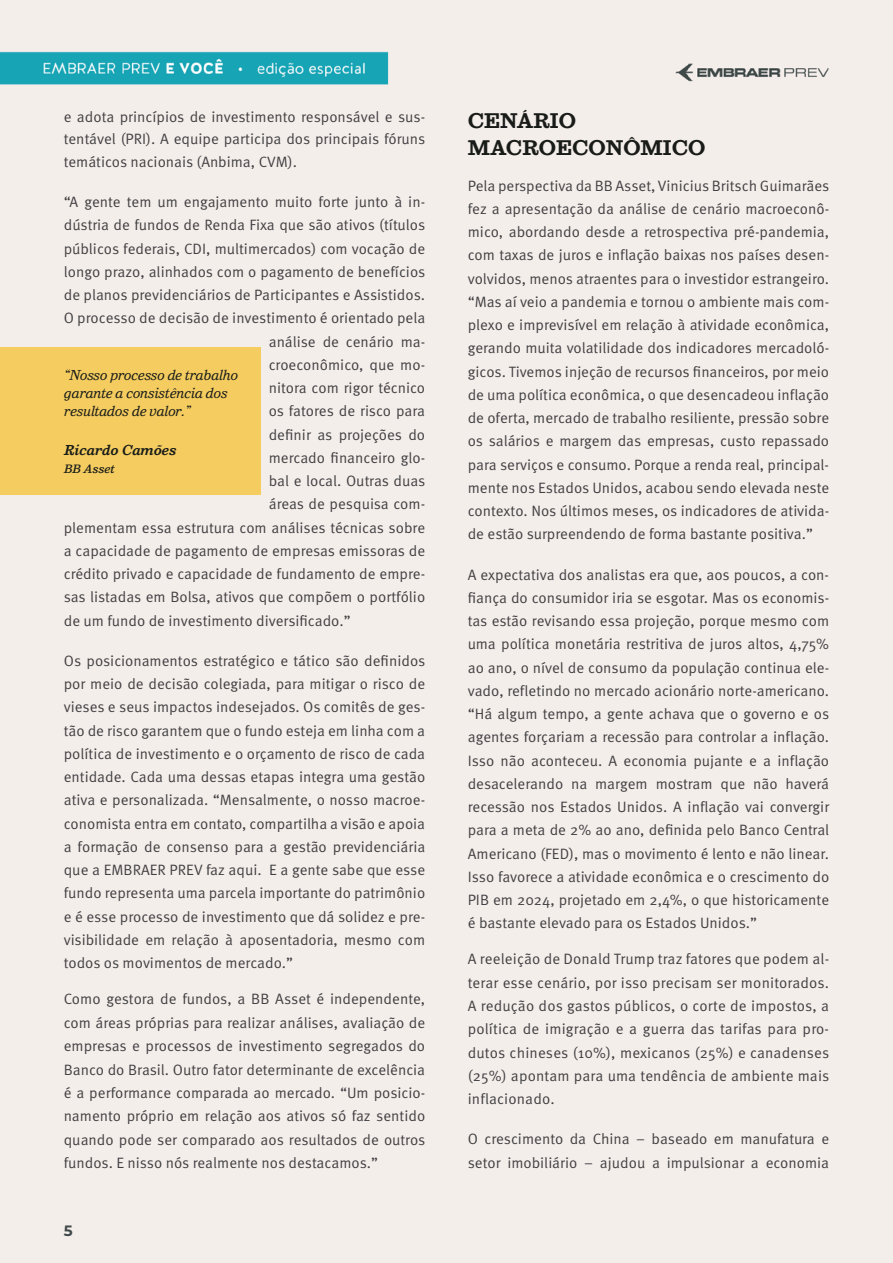
<style>
.page{position:relative;width:893px;height:1263px;background:#fff}
.page>*{position:absolute;margin:0;border:0;box-sizing:border-box;transform-origin:0 0}
.t1{font:800 21px/27px "Sutro";color:#181b18}
.t2{font:15px/23.2px "Meta Pro Norm";color:#414042;text-align:justify}
.t3{font:700 15px "Montserrat";color:#404a4a}
.t4{font:italic 300 14.25px/18px "Sutro";letter-spacing:.01em;color:#181b18}
.t5{font:italic 700 14.25px "Sutro";letter-spacing:.01em;color:#181b18}
.t6{font:italic 500 12px "Sutro";letter-spacing:.01em;color:#181b18}
</style>
<div class="page">
<div style="left:0;top:0;width:468px;height:1263px;background:#f4eeeb"></div>
<div style="left:468px;top:0;width:425px;height:1263px;background:#f4eeeb"></div>
<div style="left:0;top:347px;width:260px;height:147px;background:#f4cc5f"></div>
<p class="t2" style="left:64px;top:104px;width:363px;line-height:22.5px">e adota princípios de investimento responsável e sus&shy;tentável (PRI). A equipe participa dos principais fóruns temáticos nacionais (Anbima, CVM).</p>
<p class="t2" style="left:64px;top:189px;width:363px">“A gente tem um engajamento muito forte junto à in-</p>
<p class="t2" style="left:64px;top:213px;width:363px">dústria de fundos de Renda Fixa que são ativos (títulos</p>
<p class="t2" style="left:64px;top:236px;width:363px">públicos federais, CDI, multimercados) com vocação de</p>
<p class="t2" style="left:64px;top:259px;width:363px">longo prazo, alinhados com o pagamento de benefícios</p>
<p class="t2" style="left:64px;top:282px;width:363px">de planos previdenciários de Participantes e Assistidos.</p>
<p class="t2" style="left:64px;top:306px;width:363px">O processo de decisão de investimento é orientado pela</p>
<p class="t2" style="left:269px;top:329px;width:158px">análise de cenário ma-</p>
<p class="t2" style="left:269px;top:352px;width:158px">croeconômico, que mo-</p>
<p class="t2" style="left:269px;top:375px;width:158px">nitora com rigor técnico</p>
<p class="t2" style="left:269px;top:399px;width:158px">os fatores de risco para</p>
<p class="t2" style="left:269px;top:422px;width:158px">definir as projeções do</p>
<p class="t2" style="left:269px;top:445px;width:158px">mercado financeiro glo-</p>
<p class="t2" style="left:269px;top:468px;width:158px">bal e local. Outras duas</p>
<p class="t2" style="left:269px;top:492px;width:158px">áreas de pesquisa com-</p>
<p class="t2" style="left:64px;top:515px;width:363px">plementam essa estrutura com análises técnicas sobre</p>
<p class="t2" style="left:64px;top:538px;width:363px">a capacidade de pagamento de empresas emissoras de</p>
<p class="t2" style="left:64px;top:561px;width:363px">crédito privado e capacidade de fundamento de empre-</p>
<p class="t2" style="left:64px;top:585px;width:363px">sas listadas em Bolsa, ativos que compõem o portfólio</p>
<p class="t2" style="left:64px;top:608px;width:288px">de um fundo de investimento diversificado.”</p>
<p class="t2" style="left:64px;top:648px;width:363px">Os posicionamentos estratégico e tático são definidos por meio de decisão colegiada, para mitigar o risco de vieses e seus impactos indesejados. Os comitês de ges&shy;tão de risco garantem que o fundo esteja em linha com a política de investimento e o orçamento de risco de cada entidade. Cada uma dessas etapas integra uma gestão ativa e personalizada. “Mensalmente, o nosso macroe&shy;conomista entra em contato, compartilha a visão e apoia a formação de consenso para a gestão previdenciária que a EMBRAER PREV faz aqui. E a gente sabe que esse fundo representa uma parcela importante do patrimônio e é esse processo de investimento que dá solidez e pre&shy;visibilidade em relação à aposentadoria, mesmo com todos os movimentos de mercado.”</p>
<p class="t2" style="left:64px;top:986px;width:363px">Como gestora de fundos, a BB Asset é independente, com áreas próprias para realizar análises, avaliação de empresas e processos de investimento segregados do Banco do Brasil. Outro fator determinante de excelência é a performance comparada ao mercado. “Um posicio&shy;namento próprio em relação aos ativos só faz sentido quando pode ser comparado aos resultados de outros fundos. E nisso nós realmente nos destacamos.”</p>
<p class="t4" style="left:65px;top:366px;width:175px">“Nosso processo de trabalho garante a consistência dos resultados de valor.”</p>
<p class="t5" style="left:65px;top:442px;width:114px">Ricardo Camões</p>
<p class="t6" style="left:65px;top:463px;width:52px">BB Asset</p>
<p class="t3" style="left:64px;top:1220px;width:10px">5</p>
<h1 class="t1" style="left:468px;top:107px;width:239px">CENÁRIO<br>MACROECONÔMICO</h1>
<p class="t2" style="left:468px;top:173px;width:363px">Pela perspectiva da BB Asset, Vinicius Britsch Guimarães fez a apresentação da análise de cenário macroeconô&shy;mico, abordando desde a retrospectiva pré-pandemia, com taxas de juros e inflação baixas nos países desen&shy;volvidos, menos atraentes para o investidor estrangeiro. “Mas aí veio a pandemia e tornou o ambiente mais com&shy;plexo e imprevisível em relação à atividade econômica, gerando muita volatilidade dos indicadores mercadoló&shy;gicos. Tivemos injeção de recursos financeiros, por meio de uma política econômica, o que desencadeou inflação de oferta, mercado de trabalho resiliente, pressão sobre os salários e margem das empresas, custo repassado para serviços e consumo. Porque a renda real, principal&shy;mente nos Estados Unidos, acabou sendo elevada neste contexto. Nos últimos meses, os indicadores de ativida&shy;de estão surpreendendo de forma bastante positiva.”</p>
<p class="t2" style="left:468px;top:562px;width:363px">A expectativa dos analistas era que, aos poucos, a con&shy;fiança do consumidor iria se esgotar. Mas os economis&shy;tas estão revisando essa projeção, porque mesmo com uma política monetária restritiva de juros altos, 4,75% ao ano, o nível de consumo da população continua ele&shy;vado, refletindo no mercado acionário norte-americano. “Há algum tempo, a gente achava que o governo e os agentes forçariam a recessão para controlar a inflação.<br>Isso não aconteceu. A economia pujante e a inflação desacelerando na margem mostram que não haverá recessão nos Estados Unidos. A inflação vai convergir para a meta de 2% ao ano, definida pelo Banco Central Americano (FED), mas o movimento é lento e não linear.<br>Isso favorece a atividade econômica e o crescimento do PIB em 2024, projetado em 2,4%, o que historicamente é bastante elevado para os Estados Unidos.”</p>
<p class="t2" style="left:468px;top:947px;width:363px">A reeleição de Donald Trump traz fatores que podem al&shy;terar esse cenário, por isso precisam ser monitorados.<br>A redução dos gastos públicos, o corte de impostos, a política de imigração e a guerra das tarifas para pro&shy;dutos chineses (10%), mexicanos (25%) e canadenses (25%) apontam para uma tendência de ambiente mais inflacionado.</p>
<p class="t2" style="left:468px;top:1126px;width:363px">O crescimento da China – baseado em manufatura e setor imobiliário – ajudou a impulsionar a economia</p>
</div>
